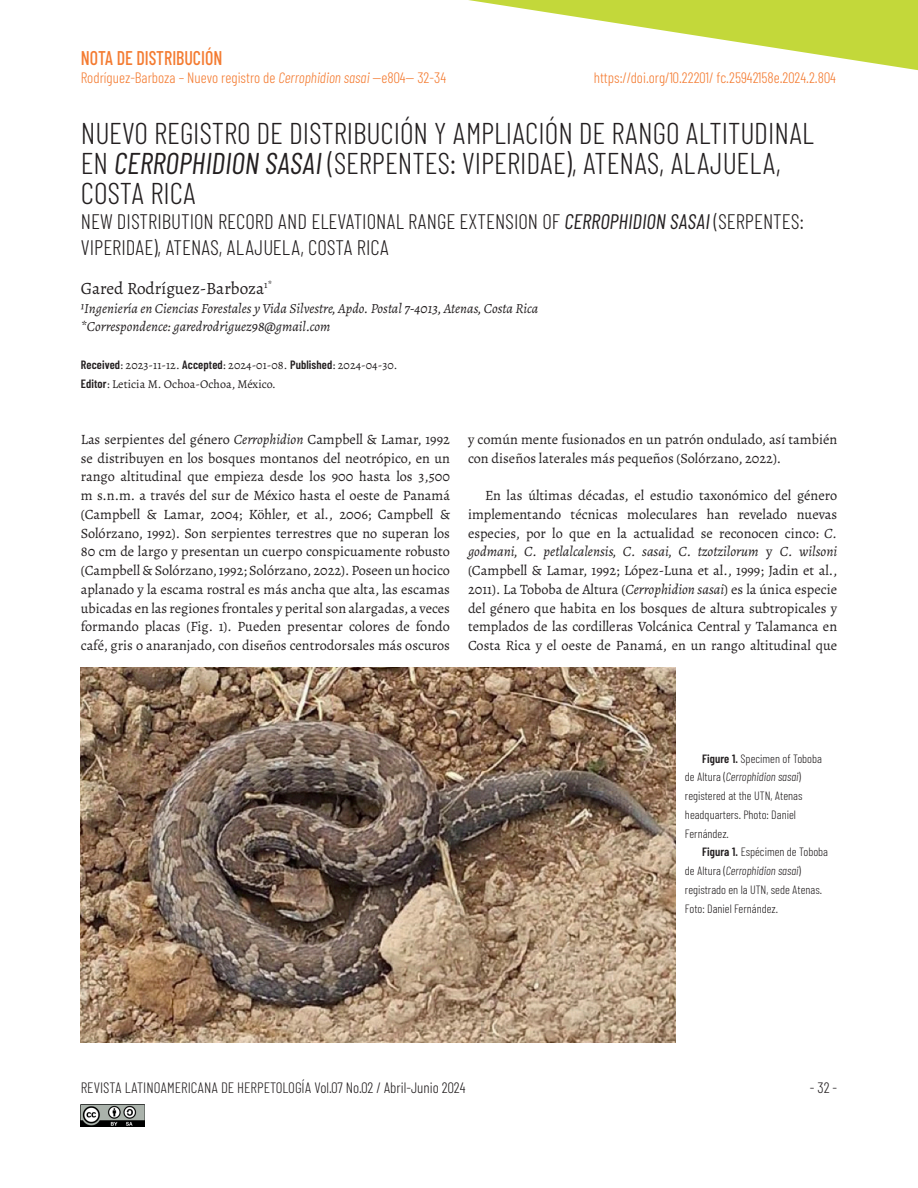
<style>
.page{position:relative;width:918px;height:1188px;background:#fff}
.page>*{position:absolute;margin:0;border:0;box-sizing:border-box;transform-origin:0 0}
._00-NOMBRE_ART{font:300 30px/30px "Barlow Condensed";color:#231f20}
._00-NOMBRE_ART_2ºIdioma{font:300 21px/25.5px "Barlow Condensed";color:#231f20}
._04-HEAD_SECCION{font:500 19.8px "Barlow Condensed";color:#f47b31;scale:.91 1}
._01-autores_articulo{font:17.25px "Alegreya";color:#231f20}
._04-HEAD_izquierda{font:300 15px "Barlow Condensed";color:#f47b31}
._04-FOOT_izq{font:300 15px "Barlow Condensed";color:#231f20}
._04-folio{font:300 15px "Barlow Condensed";color:#231f20}
._02-txt_Artículo_1B__después_de_sección{font:14.25px/18.8px "Alegreya";color:#231f20}
._02-txt_Artículo_2{font:14.25px/18.8px "Alegreya";color:#231f20;text-align:justify}
._01-autores_notas{font:italic 13.95px "Alegreya";letter-spacing:.005em;color:#231f20}
._02-txt_pie_de_Foto{font:300 12px/18.8px "Barlow Condensed";color:#231f20}
._01-Reception_date{font:12px "Alegreya";letter-spacing:.005em;color:#231f20}
.s1{font-style:italic}
.s2{font-weight:400;font-style:italic}
.s3{font-family:"Barlow Condensed";font-weight:600}
.s4{font-weight:600}
</style>
<div class="page">
<img style="left:80px;top:1104px;width:64px;height:23px">
<svg style="left:468px;top:0;width:450px;height:70px"></svg>
<img style="left:81px;top:667px;width:594px;height:375px">
<p class="_04-HEAD_SECCION" style="left:81px;top:43px;width:157px">NOTA DE DISTRIBUCIÓN</p>
<p class="_04-HEAD_izquierda" style="left:81px;top:68px;width:367px">Rodríguez-Barboza – Nuevo registro de <span class="s1">Cerrophidion sasai</span> —e804— 32-34</p>
<p class="_04-HEAD_izquierda" style="left:594px;top:68px;width:244px">https://doi.org/10.22201/ fc.25942158e.2024.2.804</p>
<p class="_00-NOMBRE_ART" style="left:81px;top:117px;width:735px">NUEVO REGISTRO DE DISTRIBUCIÓN Y AMPLIACIÓN DE RANGO ALTITUDINAL<br>EN <span class="s2">CERROPHIDION SASAI</span> (SERPENTES: VIPERIDAE), ATENAS, ALAJUELA,<br>COSTA RICA</p>
<p class="_00-NOMBRE_ART_2ºIdioma" style="left:81px;top:208px;width:724px">NEW DISTRIBUTION RECORD AND ELEVATIONAL RANGE EXTENSION OF <span class="s2">CERROPHIDION SASAI</span> (SERPENTES:<br>VIPERIDAE), ATENAS, ALAJUELA, COSTA RICA</p>
<p class="_01-autores_articulo" style="left:81px;top:277px;width:193px">Gared Rodríguez-Barboza<sup>1*</sup></p>
<p class="_01-autores_notas" style="left:81px;top:299px;width:459px">1Ingeniería en Ciencias Forestales y Vida Silvestre, Apdo. Postal 7-4013, Atenas, Costa Rica</p>
<p class="_01-autores_notas" style="left:81px;top:317px;width:251px">*Correspondence: garedrodriguez98@gmail.com</p>
<p class="_01-Reception_date" style="left:81px;top:357px;width:318px"><span class="s3">Received</span>: 2023-11-12. <span class="s3">Accepted</span>: 2024-01-08. <span class="s3">Published</span>: 2024-04-30.</p>
<p class="_01-Reception_date" style="left:81px;top:376px;width:197px"><span class="s3">Editor</span>: Leticia M. Ochoa-Ochoa, México.</p>
<p class="_02-txt_Artículo_1B__después_de_sección" style="left:81px;top:430px;width:371px;text-align:justify">Las serpientes del género <span class="s1">Cerrophidion</span> Campbell &amp; Lamar, 1992 se distribuyen en los bosques montanos del neotrópico, en un rango altitudinal que empieza desde los 900 hasta los 3,500 m s.n.m. a través del sur de México hasta el oeste de Panamá (Campbell &amp; Lamar, 2004; Köhler, et al., 2006; Campbell &amp; Solórzano, 1992). Son serpientes terrestres que no superan los 80 cm de largo y presentan un cuerpo conspicuamente robusto (Campbell &amp; Solórzano, 1992; Solórzano, 2022). Poseen un hocico aplanado y la escama rostral es más ancha que alta, las escamas ubicadas en las regiones frontales y perital son alargadas, a veces formando placas (Fig. 1). Pueden presentar colores de fondo café, gris o anaranjado, con diseños centrodorsales más oscuros</p>
<p class="_02-txt_Artículo_1B__después_de_sección" style="left:468px;top:430px;width:371px">y común mente fusionados en un patrón ondulado, así también con diseños laterales más pequeños (Solórzano, 2022).</p>
<p class="_02-txt_Artículo_2" style="left:468px;top:486px;width:371px;text-indent:17px">En las últimas décadas, el estudio taxonómico del género implementando técnicas moleculares han revelado nuevas especies, por lo que en la actualidad se reconocen cinco: <span class="s1">C. godmani, C. petlalcalensis, C. sasai, C. tzotzilorum</span> y <span class="s1">C. wilsoni </span>(Campbell &amp; Lamar, 1992; López-Luna et al., 1999; Jadin et al., 2011). La Toboba de Altura (<span class="s1">Cerrophidion sasai</span>) es la única especie del género que habita en los bosques de altura subtropicales y templados de las cordilleras Volcánica Central y Talamanca en Costa Rica y el oeste de Panamá, en un rango altitudinal que</p>
<p class="_02-txt_pie_de_Foto" style="left:685px;top:749px;width:139px;text-indent:17px"><span class="s4">Figure 1.</span> Specimen of Toboba de Altura (<span class="s1">Cerrophidion sasai</span>) registered at the UTN, Atenas headquarters. Photo: Daniel<br>Fernández.</p>
<p class="_02-txt_pie_de_Foto" style="left:685px;top:842px;width:145px;text-indent:17px"><span class="s4">Figura 1.</span> Espécimen de Toboba de Altura (<span class="s1">Cerrophidion sasai</span>) registrado en la UTN, sede Atenas.<br>Foto: Daniel Fernández.</p>
<p class="_04-FOOT_izq" style="left:81px;top:1079px;width:386px">REVISTA LATINOAMERICANA DE HERPETOLOGÍA Vol.07 No.02 / Abril-Junio 2024</p>
<p class="_04-folio" style="left:810px;top:1079px;width:29px">- 32 -</p>
</div>
